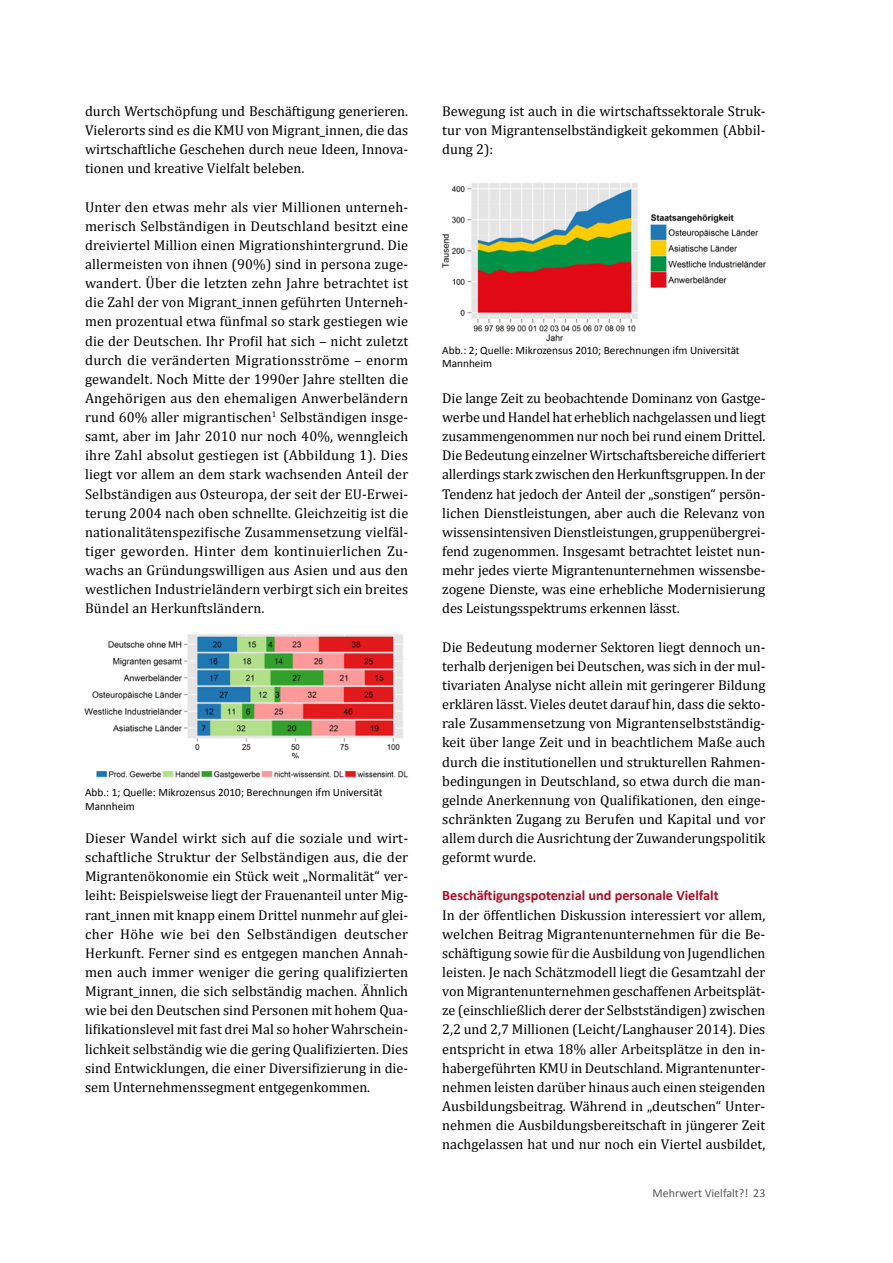
<style>
.page{position:relative;width:893px;height:1263px;background:#fff}
.page>*{position:absolute;margin:0;border:0;box-sizing:border-box;transform-origin:0 0}
.t1{font:14.25px/19.2px "Cambria";color:#000;text-align:justify}
.t2{font:700 14.25px "Calibri";color:#ae0c24}
.t3{font:12px "Calibri";color:#58585a}
.t4{font:11.25px/13.5px "Calibri";color:#000}
</style>
<div class="page">
<img style="left:84px;top:634px;width:325px;height:145px">
<img style="left:441px;top:183px;width:325px;height:159px">
<p class="t1" style="left:85px;top:101px;width:325px">durch Wertschöpfung und Beschäftigung generieren.<br>Vielerorts sind es die KMU von Migrant_innen, die das wirtschaftliche Geschehen durch neue Ideen, Innova&shy;tionen und kreative Vielfalt beleben.</p>
<p class="t1" style="left:85px;top:197px;width:325px">Unter den etwas mehr als vier Millionen unterneh&shy;merisch Selbständigen in Deutschland besitzt eine dreiviertel Million einen Migrationshintergrund. Die allermeisten von ihnen (90%) sind in persona zuge&shy;wandert. Über die letzten zehn Jahre betrachtet ist die Zahl der von Migrant_innen geführten Unterneh&shy;men prozentual etwa fünfmal so stark gestiegen wie die der Deutschen. Ihr Profil hat sich – nicht zuletzt durch die veränderten Migrationsströme – enorm gewandelt. Noch Mitte der 1990er Jahre stellten die Angehörigen aus den ehemaligen Anwerbeländern rund 60% aller migrantischen<sup>1</sup> Selbständigen insge&shy;samt, aber im Jahr 2010 nur noch 40%, wenngleich ihre Zahl absolut gestiegen ist (Abbildung 1). Dies liegt vor allem an dem stark wachsenden Anteil der Selbständigen aus Osteuropa, der seit der EU-Erwei&shy;terung 2004 nach oben schnellte. Gleichzeitig ist die nationalitätenspezifische Zusammensetzung vielfäl&shy;tiger geworden. Hinter dem kontinuierlichen Zu&shy;wachs an Gründungswilligen aus Asien und aus den westlichen Industrieländern verbirgt sich ein breites Bündel an Herkunftsländern.</p>
<p class="t4" style="left:85px;top:785px;width:299px">Abb.: 1; Quelle: Mikrozensus 2010; Berechnungen ifm Universität<br>Mannheim</p>
<p class="t1" style="left:85px;top:828px;width:325px">Dieser Wandel wirkt sich auf die soziale und wirt&shy;schaftliche Struktur der Selbständigen aus, die der Migrantenökonomie ein Stück weit „Normalität“ ver&shy;leiht: Beispielsweise liegt der Frauenanteil unter Mig&shy;rant_innen mit knapp einem Drittel nunmehr auf glei&shy;cher Höhe wie bei den Selbständigen deutscher Herkunft. Ferner sind es entgegen manchen Annah&shy;men auch immer weniger die gering qualifizierten Migrant_innen, die sich selbständig machen. Ähnlich wie bei den Deutschen sind Personen mit hohem Qua&shy;lifikationslevel mit fast drei Mal so hoher Wahrschein&shy;lichkeit selbständig wie die gering Qualifizierten. Dies sind Entwicklungen, die einer Diversifizierung in die&shy;sem Unternehmenssegment entgegenkommen.</p>
<p class="t1" style="left:442px;top:101px;width:325px">Bewegung ist auch in die wirtschaftssektorale Struk&shy;tur von Migrantenselbständigkeit gekommen (Abbil&shy;dung 2):</p>
<p class="t4" style="left:442px;top:343px;width:299px">Abb.: 2; Quelle: Mikrozensus 2010; Berechnungen ifm Universität<br>Mannheim</p>
<p class="t1" style="left:442px;top:388px;width:325px">Die lange Zeit zu beobachtende Dominanz von Gastge&shy;werbe und Handel hat erheblich nachgelassen und liegt zusammengenommen nur noch bei rund einem Drittel.<br>Die Bedeutung einzelner Wirtschaftsbereiche differiert allerdings stark zwischen den Herkunftsgruppen. In der Tendenz hat jedoch der Anteil der „sonstigen“ persön&shy;lichen Dienstleistungen, aber auch die Relevanz von wissensintensiven Dienstleistungen, gruppenübergrei&shy;fend zugenommen. Insgesamt betrachtet leistet nun&shy;mehr jedes vierte Migrantenunternehmen wissensbe&shy;zogene Dienste, was eine erhebliche Modernisierung des Leistungsspektrums erkennen lässt.</p>
<p class="t1" style="left:442px;top:637px;width:325px">Die Bedeutung moderner Sektoren liegt dennoch un&shy;terhalb derjenigen bei Deutschen, was sich in der mul&shy;tivariaten Analyse nicht allein mit geringerer Bildung erklären lässt. Vieles deutet darauf hin, dass die sekto&shy;rale Zusammensetzung von Migrantenselbstständig&shy;keit über lange Zeit und in beachtlichem Maße auch durch die institutionellen und strukturellen Rahmen&shy;bedingungen in Deutschland, so etwa durch die man&shy;gelnde Anerkennung von Qualifikationen, den einge&shy;schränkten Zugang zu Berufen und Kapital und vor allem durch die Ausrichtung der Zuwanderungspolitik geformt wurde.</p>
<p class="t2" style="left:442px;top:887px;width:278px">Beschäftigungspotenzial und personale Vielfalt</p>
<p class="t1" style="left:442px;top:905px;width:325px">In der öffentlichen Diskussion interessiert vor allem, welchen Beitrag Migrantenunternehmen für die Be&shy;schäftigung sowie für die Ausbildung von Jugendlichen leisten. Je nach Schätzmodell liegt die Gesamtzahl der von Migrantenunternehmen geschaffenen Arbeitsplät&shy;ze (einschließlich derer der Selbstständigen) zwischen 2,2 und 2,7 Millionen (Leicht/Langhauser 2014). Dies entspricht in etwa 18% aller Arbeitsplätze in den in&shy;habergeführten KMU in Deutschland. Migrantenunter&shy;nehmen leisten darüber hinaus auch einen steigenden Ausbildungsbeitrag. Während in „deutschen“ Unter&shy;nehmen die Ausbildungsbereitschaft in jüngerer Zeit nachgelassen hat und nur noch ein Viertel ausbildet,</p>
<p class="t3" style="left:653px;top:1185px;width:114px">Mehrwert Vielfalt?! 23</p>
</div>
